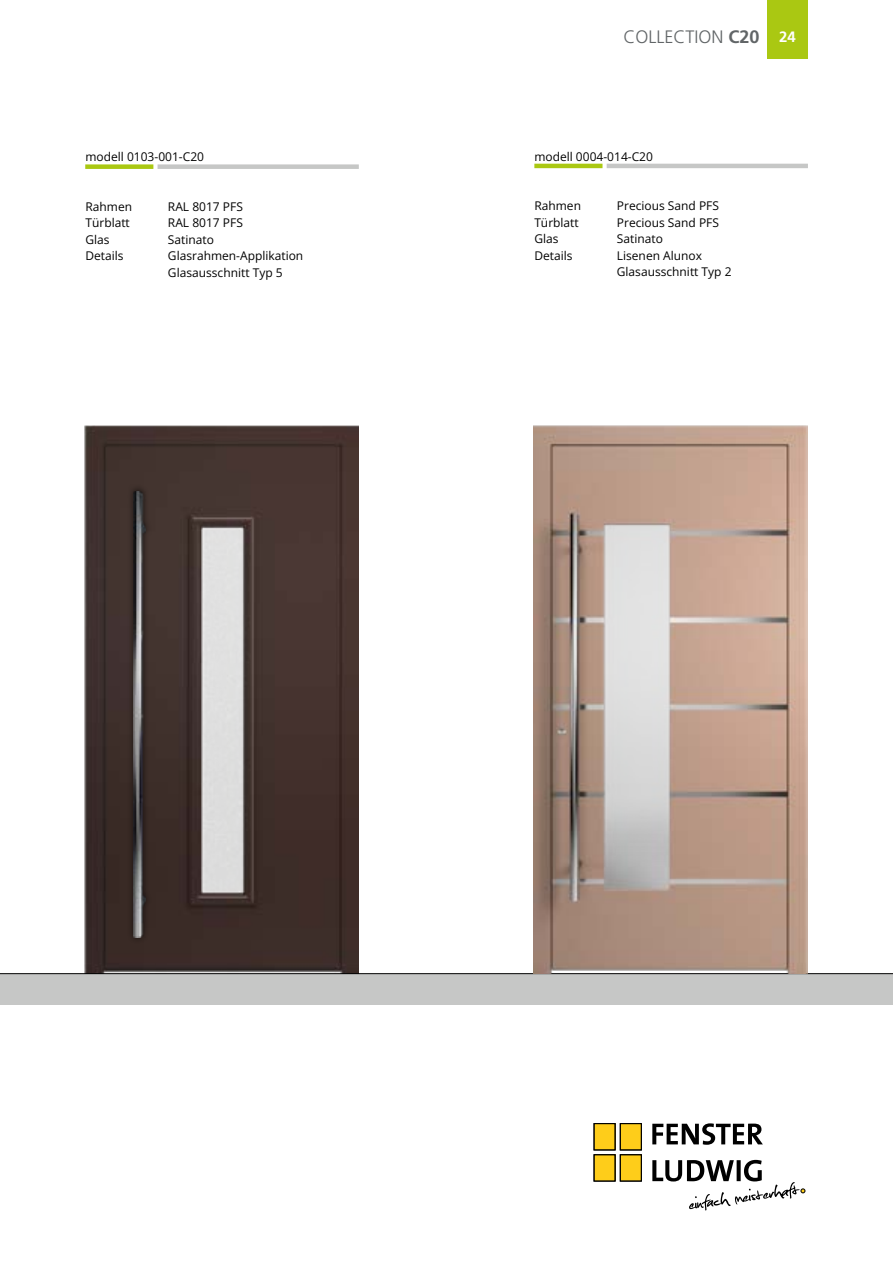
<style>
.page{position:relative;width:893px;height:1263px;background:#fff}
.page>*{position:absolute;margin:0;border:0;box-sizing:border-box;transform-origin:0 0}
.t1{font:300 18px "Frutiger LT Std";color:#616567}
.t2{font:700 15px "Frutiger LT Std";color:#fff}
.t3{font:12px/16.5px "Open Sans";color:#000}
.s1{font-weight:700}
</style>
<div class="page">
<img style="left:85px;top:425px;width:273px;height:548px">
<div style="left:158px;top:164px;width:201px;height:5px;background:#c6c7c6"></div>
<div style="left:85px;top:164px;width:68px;height:5px;background:#aac812"></div>
<div style="left:0;top:974px;width:893px;height:31px;background:#c6c7c6"></div>
<hr style="left:0;top:973px;width:893px;height:1px;background:#000">
<div style="left:767px;top:0;width:41px;height:58px;background:#aac812"></div>
<img style="left:534px;top:425px;width:273px;height:548px">
<hr style="left:607px;top:164px;width:201px;height:4px;background:#c6c7c6">
<hr style="left:534px;top:164px;width:68px;height:4px;background:#aac812">
<svg style="left:652px;top:1123px;width:111px;height:22px"></svg>
<div style="left:620px;top:1123px;width:22px;height:27px;border:1px solid #000001"></div>
<div style="left:620px;top:1154px;width:22px;height:27px;border:1px solid #000001"></div>
<svg style="left:594px;top:1123px;width:47px;height:58px;background:#d9b533"></svg>
<svg style="left:652px;top:1160px;width:153px;height:50px"></svg>
<div style="left:127px;top:484px;width:24px;height:459px;background:#000;opacity:.75"></div>
<img style="left:134px;top:491px;width:12px;height:447px">
<p class="t3" style="left:85px;top:149px;width:120px">modell 0103-001-C20</p>
<p class="t3" style="left:85px;top:198px;width:48px">Rahmen</p>
<p class="t3" style="left:168px;top:198px;width:76px">RAL 8017 PFS</p>
<p class="t3" style="left:85px;top:215px;width:46px">Türblatt</p>
<p class="t3" style="left:168px;top:215px;width:76px">RAL 8017 PFS</p>
<p class="t3" style="left:85px;top:231px;width:26px">Glas</p>
<p class="t3" style="left:168px;top:231px;width:48px">Satinato</p>
<p class="t3" style="left:85px;top:248px;width:40px">Details</p>
<p class="t3" style="left:168px;top:248px;width:137px">Glasrahmen-Applikation<br>Glasausschnitt Typ 5</p>
<h1 class="t1" style="left:623px;top:27px;width:138px">COLLECTION <span class="s1">C20</span></h1>
<p class="t2" style="left:779px;top:28px;width:18px">24</p>
<p class="t3" style="left:534px;top:148px;width:120px">modell 0004-014-C20</p>
<p class="t3" style="left:534px;top:197px;width:48px">Rahmen</p>
<p class="t3" style="left:617px;top:197px;width:104px">Precious Sand PFS</p>
<p class="t3" style="left:534px;top:214px;width:46px">Türblatt</p>
<p class="t3" style="left:617px;top:214px;width:104px">Precious Sand PFS</p>
<p class="t3" style="left:534px;top:230px;width:26px">Glas</p>
<p class="t3" style="left:617px;top:230px;width:48px">Satinato</p>
<p class="t3" style="left:534px;top:247px;width:40px">Details</p>
<p class="t3" style="left:617px;top:247px;width:116px">Lisenen Alunox<br>Glasausschnitt Typ 2</p>
</div>
